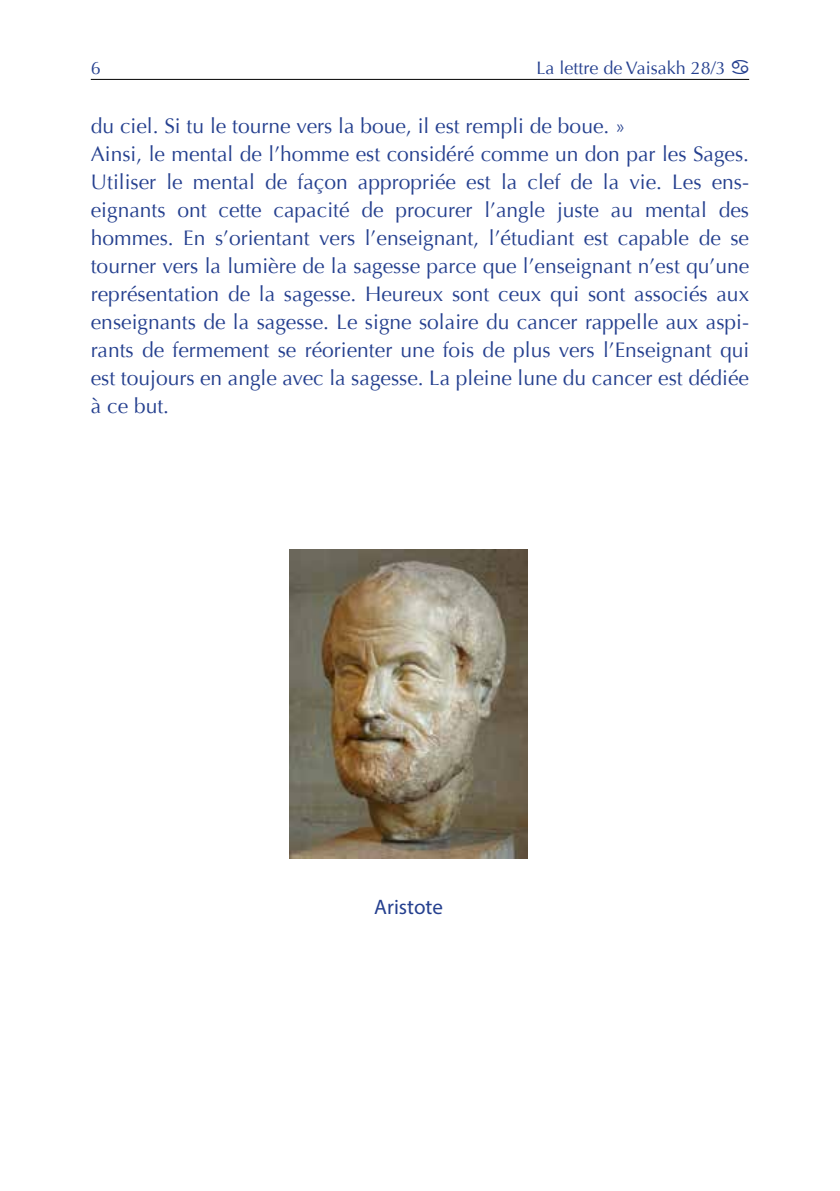
<style>
.page{position:relative;width:840px;height:1191px;background:#fff}
.page>*{position:absolute;margin:0;border:0;box-sizing:border-box;transform-origin:0 0}
.t1{font:21px/28px "Optima";color:#25408f}
.t2{font:21px "Myriad Pro";color:#25408f}
.t3{font:18px "Optima";color:#25408f}
.s1{font-family:"Glyphs"}
</style>
<div class="page">
<hr style="left:91px;top:79px;width:657px;height:1px;background:#000">
<img style="left:289px;top:550px;width:238px;height:308px">
<p class="t3" style="left:91px;top:57px;width:12px">6</p>
<p class="t3" style="left:536px;top:57px;width:214px">La lettre de Vaisakh 28/3 <span class="s1">4</span></p>
<p class="t1" style="left:91px;top:112px;width:659px">du ciel. Si tu le tourne vers la boue, il est rempli de boue. »<br>Ainsi, le mental de l’homme est considéré comme un don par les Sages.<br>Utiliser le mental de façon appropriée est la clef de la vie. Les ens&shy;eignants ont cette capacité de procurer l’angle juste au mental des hommes. En s’orientant vers l’enseignant, l’étudiant est capable de se tourner vers la lumière de la sagesse parce que l’enseignant n’est qu’une représentation de la sagesse. Heureux sont ceux qui sont associés aux enseignants de la sagesse. Le signe solaire du cancer rappelle aux aspi&shy;rants de fermement se réorienter une fois de plus vers l’Enseignant qui est toujours en angle avec la sagesse. La pleine lune du cancer est dédiée à ce but.</p>
<p class="t2" style="left:374px;top:894px;width:70px">Aristote</p>
</div>
